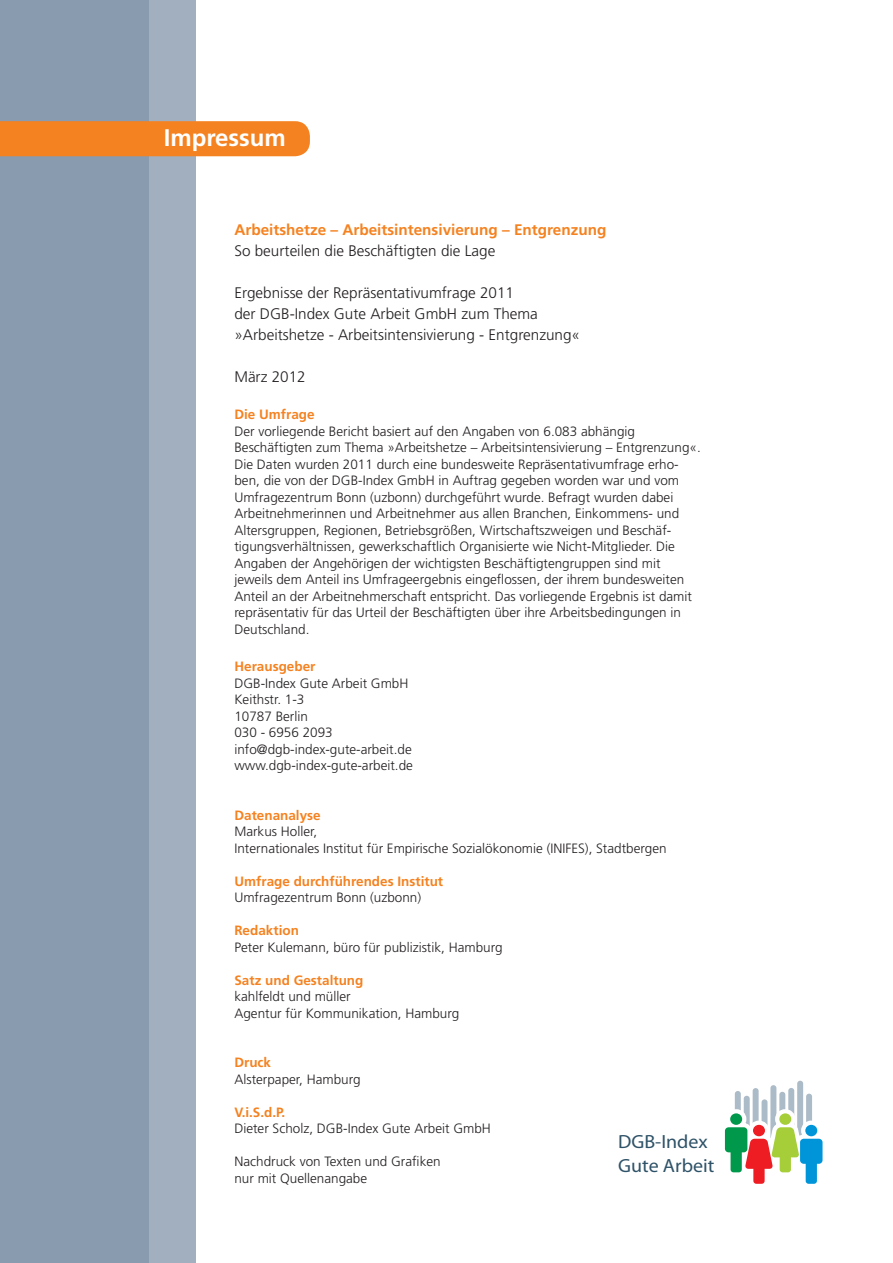
<style>
.page{position:relative;width:893px;height:1263px;background:#fff}
.page>*{position:absolute;margin:0;border:0;box-sizing:border-box;transform-origin:0 0}
.t1{font:700 24px "Frutiger";color:#fff}
.t2{font:900 19.05px/23.9px "Variable";color:#2e5268;scale:1.05 1}
.t3{font:300 15.3px/21px "Frutiger";color:#231f20}
.t4{font:700 15.3px "Frutiger";color:#f58220}
.t5{font:300 13.5px/16.5px "Frutiger";color:#231f20}
.t6{font:700 13.5px "Frutiger";color:#f58220}
</style>
<div class="page">
<div style="left:147px;top:0;width:49px;height:1263px;background:#a2afbe"></div>
<div style="left:0;top:0;width:149px;height:1263px;background:#899baf"></div>
<div style="left:735px;top:1091px;width:6px;height:54px;background:#acbbc8;border-radius:3px"></div>
<div style="left:744px;top:1096px;width:6px;height:49px;background:#acbbc8;border-radius:3px"></div>
<div style="left:753px;top:1088px;width:6px;height:57px;background:#acbbc8;border-radius:3px"></div>
<div style="left:761px;top:1099px;width:6px;height:46px;background:#acbbc8;border-radius:3px"></div>
<div style="left:770px;top:1085px;width:6px;height:60px;background:#acbbc8;border-radius:3px"></div>
<div style="left:779px;top:1092px;width:6px;height:51px;background:#acbbc8;border-radius:3px"></div>
<div style="left:788px;top:1088px;width:6px;height:57px;background:#acbbc8;border-radius:3px"></div>
<div style="left:797px;top:1081px;width:6px;height:64px;background:#acbbc8;border-radius:3px"></div>
<div style="left:806px;top:1094px;width:6px;height:51px;background:#acbbc8;border-radius:3px"></div>
<svg style="left:724px;top:1105px;width:99px;height:79px"></svg>
<div style="left:0;top:121px;width:310px;height:35px;background:#f58220"></div>
<h1 class="t1" style="left:164px;top:123px;width:124px">Impressum</h1>
<p class="t4" style="left:234px;top:220px;width:374px">Arbeitshetze – Arbeitsintensivierung – Entgrenzung</p>
<p class="t3" style="left:234px;top:240px;width:262px">So beurteilen die Beschäftigten die Lage</p>
<p class="t3" style="left:234px;top:282px;width:347px">Ergebnisse der Repräsentativumfrage 2011<br>der DGB-Index Gute Arbeit GmbH zum Thema »Arbeitshetze - Arbeitsintensivierung - Entgrenzung«</p>
<p class="t3" style="left:234px;top:366px;width:73px">März 2012</p>
<p class="t6" style="left:234px;top:407px;width:82px">Die Umfrage</p>
<p class="t5" style="left:234px;top:423px;width:468px">Der vorliegende Bericht basiert auf den Angaben von 6.083 abhängig Beschäftigten zum Thema »Arbeitshetze – Arbeitsintensivierung – Entgrenzung«.<br>Die Daten wurden 2011 durch eine bundesweite Repräsentativumfrage erho&shy;ben, die von der DGB-Index GmbH in Auftrag gegeben worden war und vom Umfragezentrum Bonn (uzbonn) durchgeführt wurde. Befragt wurden dabei Arbeitnehmerinnen und Arbeitnehmer aus allen Branchen, Einkommens- und Altersgruppen, Regionen, Betriebsgrößen, Wirtschaftszweigen und Beschäf&shy;tigungsverhältnissen, gewerkschaftlich Organisierte wie Nicht-Mitglieder. Die Angaben der Angehörigen der wichtigsten Beschäftigtengruppen sind mit jeweils dem Anteil ins Umfrageergebnis eingeflossen, der ihrem bundesweiten Anteil an der Arbeitnehmerschaft entspricht. Das vorliegende Ergebnis ist damit repräsentativ für das Urteil der Beschäftigten über ihre Arbeitsbedingungen in Deutschland.</p>
<p class="t6" style="left:234px;top:659px;width:83px">Herausgeber</p>
<p class="t5" style="left:234px;top:675px;width:180px">DGB-Index Gute Arbeit GmbH<br>Keithstr. 1-3<br>10787 Berlin<br>030 - 6956 2093 info@dgb-index-gute-arbeit.de www.dgb-index-gute-arbeit.de</p>
<p class="t6" style="left:234px;top:807px;width:88px">Datenanalyse</p>
<p class="t5" style="left:234px;top:823px;width:434px">Markus Holler,<br>Internationales Institut für Empirische Sozialökonomie (INIFES), Stadtbergen</p>
<p class="t6" style="left:234px;top:873px;width:210px">Umfrage durchführendes Institut</p>
<p class="t5" style="left:234px;top:889px;width:188px">Umfragezentrum Bonn (uzbonn)</p>
<p class="t6" style="left:234px;top:923px;width:66px">Redaktion</p>
<p class="t5" style="left:234px;top:939px;width:270px">Peter Kulemann, büro für publizistik, Hamburg</p>
<p class="t6" style="left:234px;top:972px;width:131px">Satz und Gestaltung</p>
<p class="t5" style="left:234px;top:988px;width:227px">kahlfeldt und müller<br>Agentur für Kommunikation, Hamburg</p>
<p class="t6" style="left:234px;top:1055px;width:38px">Druck</p>
<p class="t5" style="left:234px;top:1071px;width:128px">Alsterpaper, Hamburg</p>
<p class="t6" style="left:234px;top:1104px;width:52px">V.i.S.d.P.</p>
<p class="t5" style="left:234px;top:1120px;width:258px">Dieter Scholz, DGB-Index Gute Arbeit GmbH</p>
<p class="t5" style="left:234px;top:1153px;width:208px">Nachdruck von Texten und Grafiken nur mit Quellenangabe</p>
<h2 class="t2" style="left:618px;top:1130px;width:93px">DGB-Index<br>Gute Arbeit</h2>
</div>
